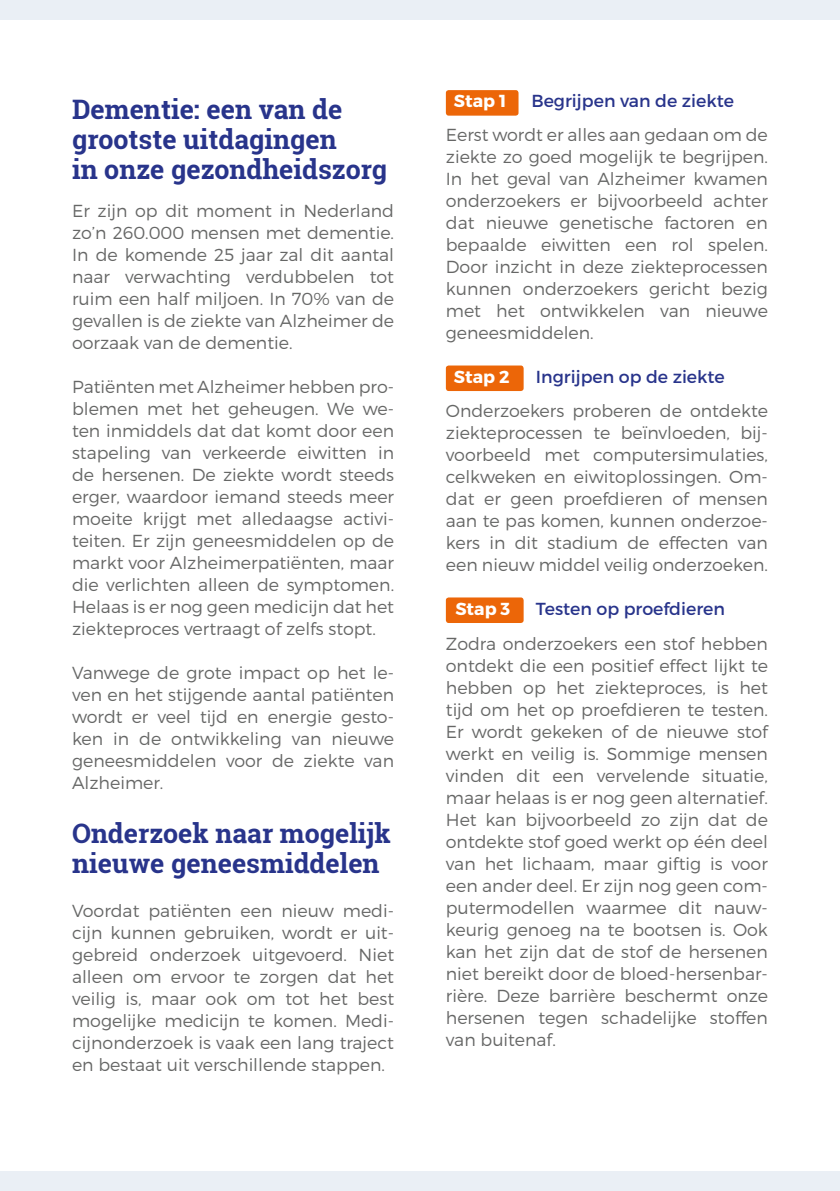
<style>
.page{position:relative;width:840px;height:1191px;background:#fff}
.page>*{position:absolute;margin:0;border:0;box-sizing:border-box;transform-origin:0 0}
.t1{font:700 26.8px/30px "Roboto Slab";color:#28348b}
.t2{font:300 17.4px/22px "Montserrat";color:#666766;text-align:justify}
.t3{font:17.4px "Montserrat";color:#28348b}
.t4{font:700 17.4px "Montserrat";color:#fff}
</style>
<div class="page">
<div style="left:0;top:0;width:839px;height:20px;background:#eaeff5"></div>
<div style="left:0;top:1171px;width:839px;height:20px;background:#eaeff5"></div>
<div style="left:445px;top:90px;width:73px;height:26px;background:#ec6608;border-radius:3px"></div>
<div style="left:445px;top:597px;width:78px;height:26px;background:#ec6608;border-radius:3px"></div>
<div style="left:445px;top:365px;width:78px;height:26px;background:#ec6608;border-radius:3px"></div>
<h1 class="t1" style="left:72px;top:93px;width:316px">Dementie: een van de grootste uitdagingen<br>in onze gezondheidszorg</h1>
<p class="t2" style="left:72px;top:199px;width:323px">Er zijn op dit moment in Nederland zo’n 260.000 mensen met dementie.<br>In de komende 25 jaar zal dit aantal naar verwachting verdubbelen tot ruim een half miljoen. In 70% van de gevallen is de ziekte van Alzheimer de oorzaak van de dementie.</p>
<p class="t2" style="left:72px;top:375px;width:323px">Patiënten met Alzheimer hebben pro&shy;blemen met het geheugen. We we&shy;ten inmiddels dat dat komt door een stapeling van verkeerde eiwitten in de hersenen. De ziekte wordt steeds erger, waardoor iemand steeds meer moeite krijgt met alledaagse activi&shy;teiten. Er zijn geneesmiddelen op de markt voor Alzheimerpatiënten, maar die verlichten alleen de symptomen.<br>Helaas is er nog geen medicijn dat het ziekteproces vertraagt of zelfs stopt.</p>
<p class="t2" style="left:72px;top:661px;width:323px">Vanwege de grote impact op het le&shy;ven en het stijgende aantal patiënten wordt er veel tijd en energie gesto&shy;ken in de ontwikkeling van nieuwe geneesmiddelen voor de ziekte van Alzheimer.</p>
<h1 class="t1" style="left:72px;top:817px;width:320px">Onderzoek naar mogelijk nieuwe geneesmiddelen</h1>
<p class="t2" style="left:72px;top:899px;width:323px">Voordat patiënten een nieuw medi&shy;cijn kunnen gebruiken, wordt er uit&shy;gebreid onderzoek uitgevoerd. Niet alleen om ervoor te zorgen dat het veilig is, maar ook om tot het best mogelijke medicijn te komen. Medi&shy;cijnonderzoek is vaak een lang traject en bestaat uit verschillende stappen.</p>
<p class="t4" style="left:453px;top:90px;width:54px">Stap 1</p>
<p class="t3" style="left:531px;top:90px;width:204px">Begrijpen van de ziekte</p>
<p class="t2" style="left:445px;top:124px;width:323px">Eerst wordt er alles aan gedaan om de ziekte zo goed mogelijk te begrijpen.<br>In het geval van Alzheimer kwamen onderzoekers er bijvoorbeeld achter dat nieuwe genetische factoren en bepaalde eiwitten een rol spelen.<br>Door inzicht in deze ziekteprocessen kunnen onderzoekers gericht bezig met het ontwikkelen van nieuwe geneesmiddelen.</p>
<p class="t4" style="left:453px;top:366px;width:57px">Stap 2</p>
<p class="t3" style="left:535px;top:366px;width:190px">Ingrijpen op de ziekte</p>
<p class="t2" style="left:445px;top:400px;width:323px">Onderzoekers proberen de ontdekte ziekteprocessen te beïnvloeden, bij&shy;voorbeeld met computersimulaties, celkweken en eiwitoplossingen. Om&shy;dat er geen proefdieren of mensen aan te pas komen, kunnen onderzoe&shy;kers in dit stadium de effecten van een nieuw middel veilig onderzoeken.</p>
<p class="t4" style="left:455px;top:598px;width:56px">Stap 3</p>
<p class="t3" style="left:535px;top:598px;width:190px">Testen op proefdieren</p>
<p class="t2" style="left:445px;top:632px;width:323px">Zodra onderzoekers een stof hebben ontdekt die een positief effect lijkt te hebben op het ziekteproces, is het tijd om het op proefdieren te testen.<br>Er wordt gekeken of de nieuwe stof werkt en veilig is. Sommige mensen vinden dit een vervelende situatie, maar helaas is er nog geen alternatief.<br>Het kan bijvoorbeeld zo zijn dat de ontdekte stof goed werkt op één deel van het lichaam, maar giftig is voor een ander deel. Er zijn nog geen com&shy;putermodellen waarmee dit nauw&shy;keurig genoeg na te bootsen is. Ook kan het zijn dat de stof de hersenen niet bereikt door de bloed-hersenbar&shy;rière. Deze barrière beschermt onze hersenen tegen schadelijke stoffen van buitenaf.</p>
</div>
